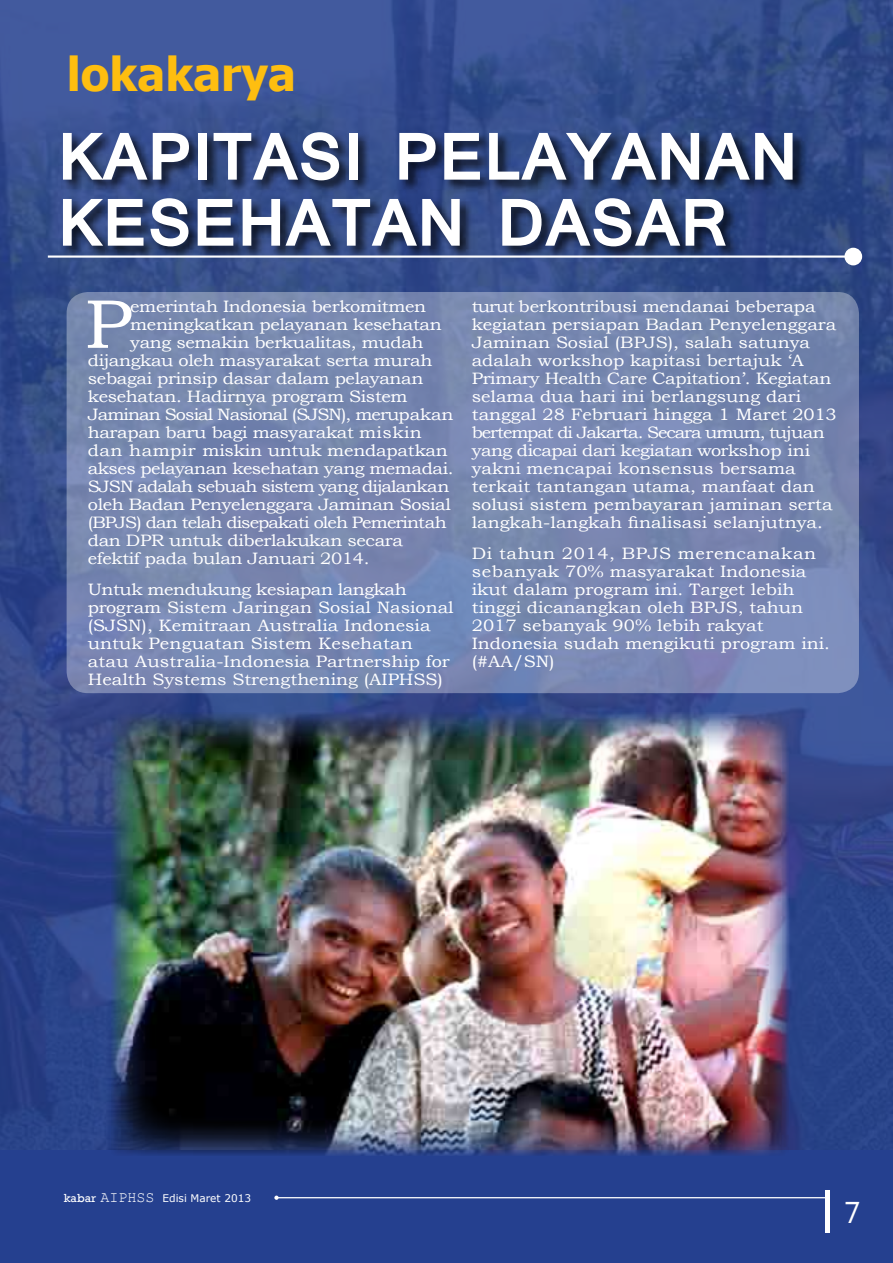
<style>
.page{position:relative;width:893px;height:1263px;background:#25408f}
.page>*{position:absolute;margin:0;border:0;box-sizing:border-box;transform-origin:0 0}
.t1{font:69.3px "Bookman Old Style";color:#fff;scale:1.1 1}
.t2{font:700 63px/66px "Mangal";color:#fff}
.t3{font:700 46.5px "Tahoma";color:#febe10}
.t4{font:30px "Segoe UI";color:#fff}
.t5{font:16.5px/18px "Bookman Old Style";letter-spacing:-.01em;color:#fff;scale:1.1 1}
.t6{font:16.5px "Bookman Old Style";letter-spacing:-.05em;color:#fff;scale:1.1 1}
.t7{font:16.5px "Bookman Old Style";letter-spacing:-.03em;color:#fff;scale:1.1 1}
.t8{font:10.5px "Verdana";color:#fff}
.s1{font-family:"Rockwell";font-size:12px}
.s2{font-family:"Rod";font-size:15px}
</style>
<div class="page">
<img style="left:0;top:0;width:893px;height:1150px">
<div style="left:67px;top:292px;width:792px;height:401px;background:linear-gradient(to right,#7888b1,#7786b1);border-radius:21px"></div>
<div style="left:61px;top:130px;width:746px;height:130px;background:#000;opacity:.75"></div>
<img style="left:0;top:154px;width:1px;height:363px">
<img style="left:111px;top:712px;width:677px;height:443px">
<div style="left:844px;top:248px;width:18px;height:17px;background:#fff;border-radius:9px"></div>
<hr style="left:825px;top:1191px;width:4px;height:42px;background:#fff">
<svg style="left:274px;top:1195px;width:551px;height:5px"></svg>
<h3 class="t3" style="left:67px;top:41px;width:231px">lokakarya</h3>
<h2 class="t2" style="left:57px;top:121px;width:742px">KAPITASI PELAYANAN<br>KESEHATAN DASAR</h2>
<h1 class="t1" style="left:84px;top:279px;width:44px">P</h1>
<p class="t5" style="left:130px;top:297px;width:270px">emerintah Indonesia berkomitmen</p>
<p class="t5" style="left:130px;top:315px;width:285px">meningkatkan pelayanan kesehatan</p>
<p class="t5" style="left:130px;top:333px;width:268px">yang semakin berkualitas, mudah</p>
<p class="t5" style="left:88px;top:351px;width:315px">dijangkau oleh masyarakat serta murah</p>
<p class="t5" style="left:88px;top:369px;width:306px">sebagai prinsip dasar dalam pelayanan</p>
<p class="t5" style="left:88px;top:387px;width:292px">kesehatan. Hadirnya program Sistem</p>
<p class="t6" style="left:88px;top:403px;width:334px">Jaminan Sosial Nasional (SJSN), merupakan</p>
<p class="t5" style="left:88px;top:423px;width:305px">harapan baru bagi masyarakat miskin</p>
<p class="t5" style="left:88px;top:441px;width:329px">dan hampir miskin untuk mendapatkan</p>
<p class="t7" style="left:88px;top:457px;width:334px">akses pelayanan kesehatan yang memadai.</p>
<p class="t6" style="left:88px;top:475px;width:330px">SJSN adalah sebuah sistem yang dijalankan</p>
<p class="t5" style="left:88px;top:495px;width:331px">oleh Badan Penyelenggara Jaminan Sosial</p>
<p class="t6" style="left:88px;top:511px;width:328px">(BPJS) dan telah disepakati oleh Pemerintah</p>
<p class="t5" style="left:88px;top:531px;width:288px">dan DPR untuk diberlakukan secara</p>
<p class="t5" style="left:88px;top:549px;width:258px">efektif pada bulan Januari 2014.</p>
<p class="t5" style="left:88px;top:580px;width:334px">Untuk mendukung kesiapan langkah program Sistem Jaringan Sosial Nasional (SJSN), Kemitraan Australia Indonesia untuk Penguatan Sistem Kesehatan atau Australia-Indonesia Partnership for Health Systems Strengthening (AIPHSS)</p>
<p class="t5" style="left:472px;top:297px;width:333px">turut berkontribusi mendanai beberapa kegiatan persiapan Badan Penyelenggara Jaminan Sosial (BPJS), salah satunya adalah workshop kapitasi bertajuk ‘A Primary Health Care Capitation’. Kegiatan selama dua hari ini berlangsung dari tanggal 28 Februari hingga 1 Maret 2013 bertempat di Jakarta. Secara umum, tujuan yang dicapai dari kegiatan workshop ini yakni mencapai konsensus bersama terkait tantangan utama, manfaat dan solusi sistem pembayaran jaminan serta langkah-langkah finalisasi selanjutnya.</p>
<p class="t5" style="left:472px;top:544px;width:327px">Di tahun 2014, BPJS merencanakan sebanyak 70% masyarakat Indonesia ikut dalam program ini. Target lebih tinggi dicanangkan oleh BPJS, tahun<br>2017 sebanyak 90% lebih rakyat<br>Indonesia sudah mengikuti program ini. (#AA/SN)</p>
<p class="t8" style="left:64px;top:1191px;width:189px"><span class="s1">kabar</span> <span class="s2">AIPHSS</span> Edisi Maret 2013</p>
<h3 class="t4" style="left:844px;top:1191px;width:18px">7</h3>
</div>
